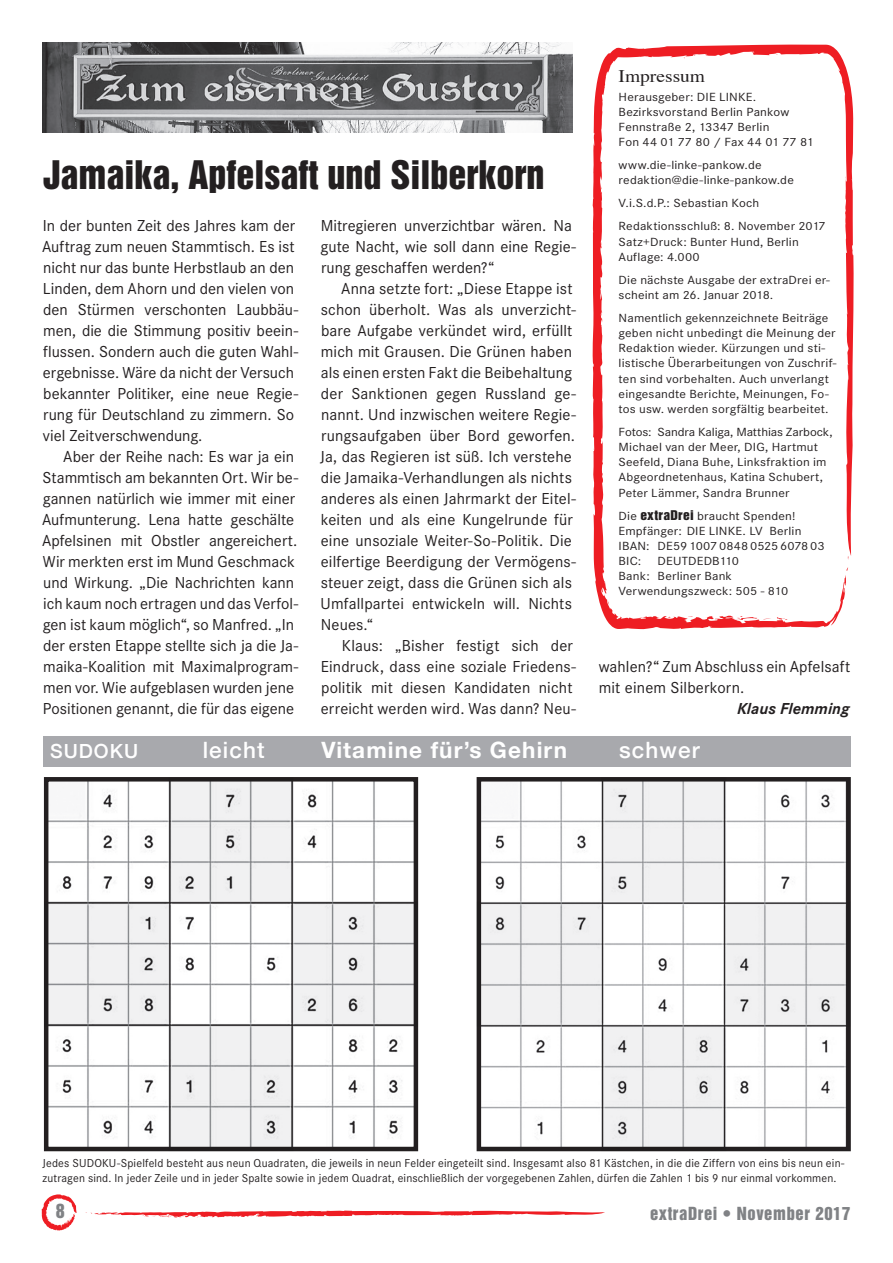
<style>
.page{position:relative;width:893px;height:1263px;background:#fff}
.page>*{position:absolute;margin:0;border:0;box-sizing:border-box;transform-origin:0 0}
.t1{font:36px "Helvetica Inserat LT Std";color:#231f20}
.t2{font:700 22.5px "Helvetica Neue";letter-spacing:.05em;color:#fff}
.t3{font:500 22.5px "Helvetica Neue";letter-spacing:.05em;color:#fff}
.t4{font:500 19.5px "Helvetica Neue";letter-spacing:.05em;color:#fff}
.t5{font:18px "Helvetica Inserat LT Std";color:#808285}
.t6{font:17.7px "Times";color:#231f20;scale:1.1 1}
.t7{font:16.5px/21px "Corporate S";letter-spacing:.005em;color:#231f20}
.t8{font:16.5px "Helvetica Inserat LT Std";letter-spacing:.04em;color:#808285}
.t9{font:italic 700 16.5px "Corporate S";color:#231f20}
.t10{font:12.3px/15.1px "Corporate S";letter-spacing:.01em;color:#231f20;scale:1.1 1}
.t11{font:12px/15px "Corporate S";letter-spacing:.015em;color:#231f20}
.s1{font-family:"Helvetica Inserat LT Std"}
</style>
<div class="page">
<svg style="left:42px;top:1194px;width:35px;height:36px"></svg>
<svg style="left:85px;top:1210px;width:520px;height:8px"></svg>
<img style="left:43px;top:43px;width:530px;height:89px">
<svg style="left:592px;top:45px;width:261px;height:585px"></svg>
<svg style="left:846px;top:554px;width:3px;height:19px"></svg>
<svg style="left:736px;top:616px;width:7px;height:2px"></svg>
<svg style="left:43px;top:777px;width:376px;height:375px"></svg>
<div style="left:43px;top:736px;width:807px;height:31px;background:#a8a9ad"></div>
<svg style="left:476px;top:777px;width:375px;height:375px"></svg>
<h1 class="t1" style="left:43px;top:154px;width:503px">Jamaika, Apfelsaft und Silberkorn</h1>
<p class="t7" style="left:42px;top:215px;width:258px">In der bunten Zeit des Jahres kam der Auftrag zum neuen Stammtisch. Es ist nicht nur das bunte Herbstlaub an den Linden, dem Ahorn und den vielen von den Stürmen verschonten Laubbäu&shy;men, die die Stimmung positiv beein&shy;flussen. Sondern auch die guten Wahl&shy;ergebnisse. Wäre da nicht der Versuch bekannter Politiker, eine neue Regie&shy;rung für Deutschland zu zimmern. So viel Zeitverschwendung.</p>
<p class="t7" style="left:42px;top:446px;width:258px;text-indent:21px">Aber der Reihe nach: Es war ja ein Stammtisch am bekannten Ort. Wir be&shy;gannen natürlich wie immer mit einer Aufmunterung. Lena hatte geschälte Apfelsinen mit Obstler angereichert.<br>Wir merkten erst im Mund Geschmack und Wirkung. „Die Nachrichten kann ich kaum noch ertragen und das Verfol&shy;gen ist kaum möglich“, so Manfred. „In der ersten Etappe stellte sich ja die Ja&shy;maika-Koalition mit Maximalprogram&shy;men vor. Wie aufgeblasen wurden jene Positionen genannt, die für das eigene</p>
<p class="t7" style="left:321px;top:215px;width:257px">Mitregieren unverzichtbar wären. Na gute Nacht, wie soll dann eine Regie&shy;rung geschaffen werden?“</p>
<p class="t7" style="left:320px;top:278px;width:257px;text-indent:21px">Anna setzte fort: „Diese Etappe ist schon überholt. Was als unverzicht&shy;bare Aufgabe verkündet wird, erfüllt mich mit Grausen. Die Grünen haben als einen ersten Fakt die Beibehaltung der Sanktionen gegen Russland ge&shy;nannt. Und inzwischen weitere Regie&shy;rungsaufgaben über Bord geworfen.<br>Ja, das Regieren ist süß. Ich verstehe die Jamaika-Verhandlungen als nichts anderes als einen Jahrmarkt der Eitel&shy;keiten und als eine Kungelrunde für eine unsoziale Weiter-So-Politik. Die eilfertige Beerdigung der Vermögens&shy;steuer zeigt, dass die Grünen sich als Umfallpartei entwickeln will. Nichts Neues.“</p>
<p class="t7" style="left:321px;top:635px;width:257px;text-indent:21px">Klaus: „Bisher festigt sich der Eindruck, dass eine soziale Friedens&shy;politik mit diesen Kandidaten nicht erreicht werden wird. Was dann? Neu-</p>
<p class="t6" style="left:619px;top:59px;width:80px">Impressum</p>
<p class="t10" style="left:619px;top:89px;width:179px">Herausgeber: DIE LINKE.<br>Bezirksvorstand Berlin Pankow<br>Fennstraße 2, 13347 Berlin<br>Fon 44 01 77 80 / Fax 44 01 77 81</p>
<p class="t10" style="left:619px;top:158px;width:161px">www.die-linke-pankow.de redaktion@die-linke-pankow.de</p>
<p class="t10" style="left:619px;top:192px;width:190px;line-height:23px">V.i.S.d.P.: Sebastian Koch<br>Redaktionsschluß: 8. November 2017</p>
<p class="t10" style="left:619px;top:234px;width:165px">Satz+Druck: Bunter Hund, Berlin<br>Auflage: 4.000</p>
<p class="t10" style="left:619px;top:272px;width:193px">Die nächste Ausgabe der extraDrei er&shy;scheint am 26. Januar 2018.</p>
<p class="t10" style="left:619px;top:310px;width:200px">Namentlich gekennzeichnete Beiträge geben nicht unbedingt die Meinung der Redaktion wieder. Kürzungen und sti&shy;listische Überarbeitungen von Zuschrif&shy;ten sind vorbehalten. Auch unverlangt eingesandte Berichte, Meinungen, Fo&shy;tos usw. werden sorgfältig bearbeitet.</p>
<p class="t10" style="left:619px;top:424px;width:196px">Fotos: Sandra Kaliga, Matthias Zarbock, Michael van der Meer, DIG, Hartmut Seefeld, Diana Buhe, Linksfraktion im Abgeordnetenhaus, Katina Schubert, Peter Lämmer, Sandra Brunner</p>
<p class="t10" style="left:619px;top:508px;width:189px">Die <span class="s1">extraDrei</span> braucht Spenden!<br>Empfänger: DIE LINKE. LV Berlin<br>IBAN: DE59100708480525607803<br>BIC:</p>
<p class="t10" style="left:619px;top:553px;width:156px;text-indent:39px">DEUTDEDB110<br>Bank: Berliner Bank<br>Verwendungszweck: 505 - 810</p>
<p class="t7" style="left:599px;top:656px;width:253px">wahlen?“ Zum Abschluss ein Apfelsaft mit einem Silberkorn.</p>
<p class="t9" style="left:737px;top:699px;width:114px">Klaus Flemming</p>
<p class="t4" style="left:50px;top:735px;width:89px">SUDOKU</p>
<h2 class="t3" style="left:203px;top:732px;width:63px">leicht</h2>
<h2 class="t2" style="left:321px;top:732px;width:247px">Vitamine für’s Gehirn</h2>
<h2 class="t3" style="left:619px;top:732px;width:82px">schwer</h2>
<p class="t11" style="left:43px;top:1155px;width:803px">Jedes SUDOKU-Spielfeld besteht aus neun Quadraten, die jeweils in neun Felder eingeteilt sind. Insgesamt also 81 Kästchen, in die die Ziffern von eins bis neun ein&shy;zutragen sind. In jeder Zeile und in jeder Spalte sowie in jedem Quadrat, einschließlich der vorgegebenen Zahlen, dürfen die Zahlen 1 bis 9 nur einmal vorkommen.</p>
<p class="t5" style="left:56px;top:1200px;width:10px">8</p>
<p class="t8" style="left:650px;top:1203px;width:202px">extraDrei • November 2017</p>
</div>
